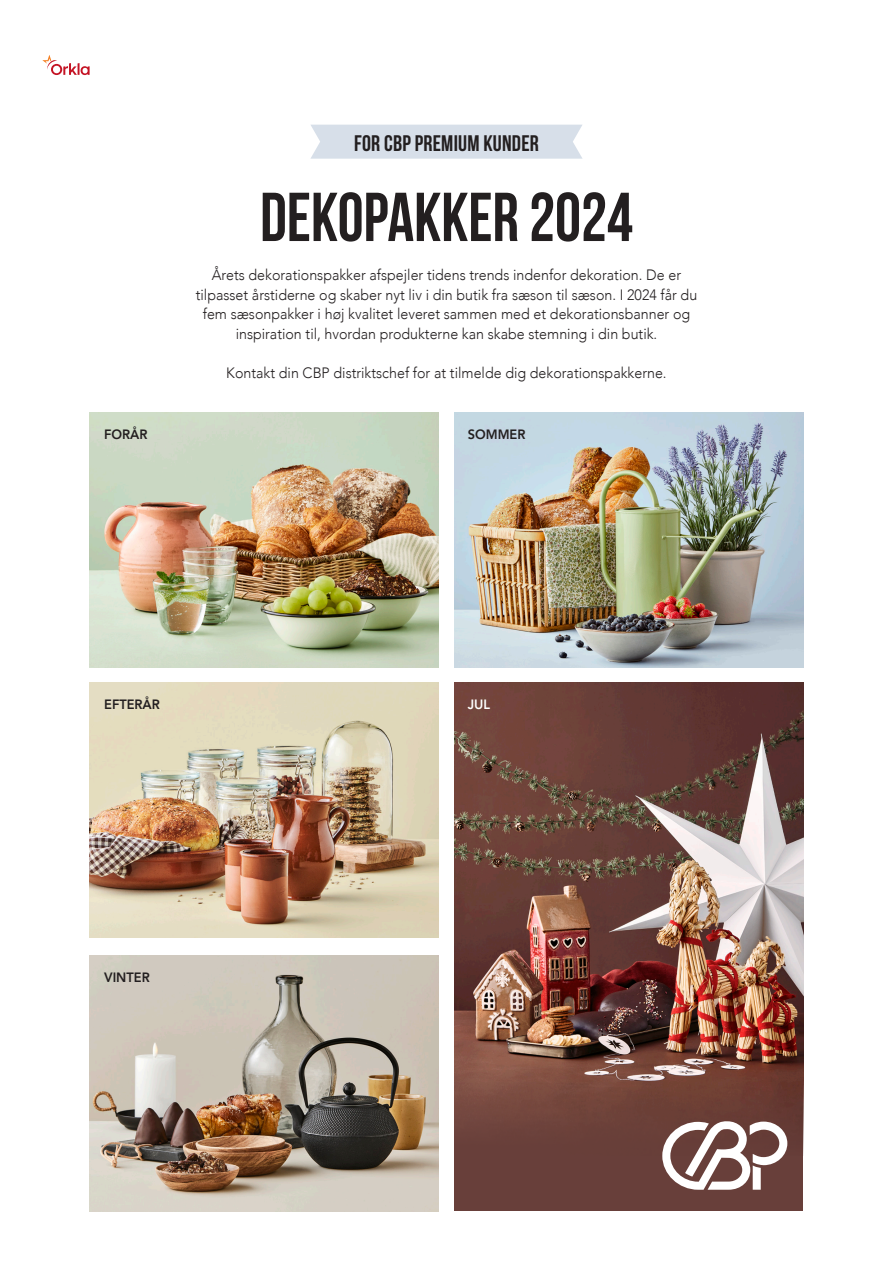
<style>
.page{position:relative;width:893px;height:1263px;background:#fff}
.page>*{position:absolute;margin:0;border:0;box-sizing:border-box;transform-origin:0 0}
.t1{font:700 69px "Bebas Neue";color:#231f20;scale:.95 1}
.t2{font:700 22.5px "Bebas Neue";letter-spacing:.01em;color:#231f20}
.t3{font:300 15px/19.5px "Avenir";color:#231f20;text-align:center;scale:.95 1}
.t4{font:800 13.5px "Avenir";color:#231f20;scale:.95 1}
.t5{font:800 13.5px "Avenir";color:#fff;scale:.95 1}
</style>
<div class="page">
<img style="left:90px;top:413px;width:348px;height:255px">
<div style="left:455px;top:683px;width:348px;height:528px;background:#683f3a"></div>
<img style="left:455px;top:683px;width:348px;height:464px">
<img style="left:455px;top:413px;width:348px;height:255px">
<img style="left:90px;top:683px;width:348px;height:255px">
<img style="left:90px;top:956px;width:348px;height:255px">
<svg style="left:662px;top:1120px;width:125px;height:70px"></svg>
<svg style="left:43px;top:55px;width:47px;height:20px"></svg>
<svg style="left:310px;top:125px;width:273px;height:34px;background:#d8e0ea"></svg>
<p class="t4" style="left:104px;top:423px;width:47px">FORÅR</p>
<p class="t2" style="left:354px;top:131px;width:186px">FOR CBP PREMIUM KUNDER</p>
<p class="t1" style="left:260px;top:179px;width:394px">DEKOPAKKER 2024</p>
<p class="t3" style="left:196px;top:265px;width:529px">Årets dekorationspakker afspejler tidens trends indenfor dekoration. De er tilpasset årstiderne og skaber nyt liv i din butik fra sæson til sæson. I 2024 får du fem sæsonpakker i høj kvalitet leveret sammen med et dekorationsbanner og inspiration til, hvordan produkterne kan skabe stemning i din butik.</p>
<p class="t3" style="left:226px;top:363px;width:465px">Kontakt din CBP distriktschef for at tilmelde dig dekorationspakkerne.</p>
<p class="t4" style="left:468px;top:423px;width:62px">SOMMER</p>
<p class="t4" style="left:104px;top:694px;width:60px">EFTERÅR</p>
<p class="t5" style="left:468px;top:694px;width:25px">JUL</p>
<p class="t4" style="left:104px;top:966px;width:50px">VINTER</p>
</div>
